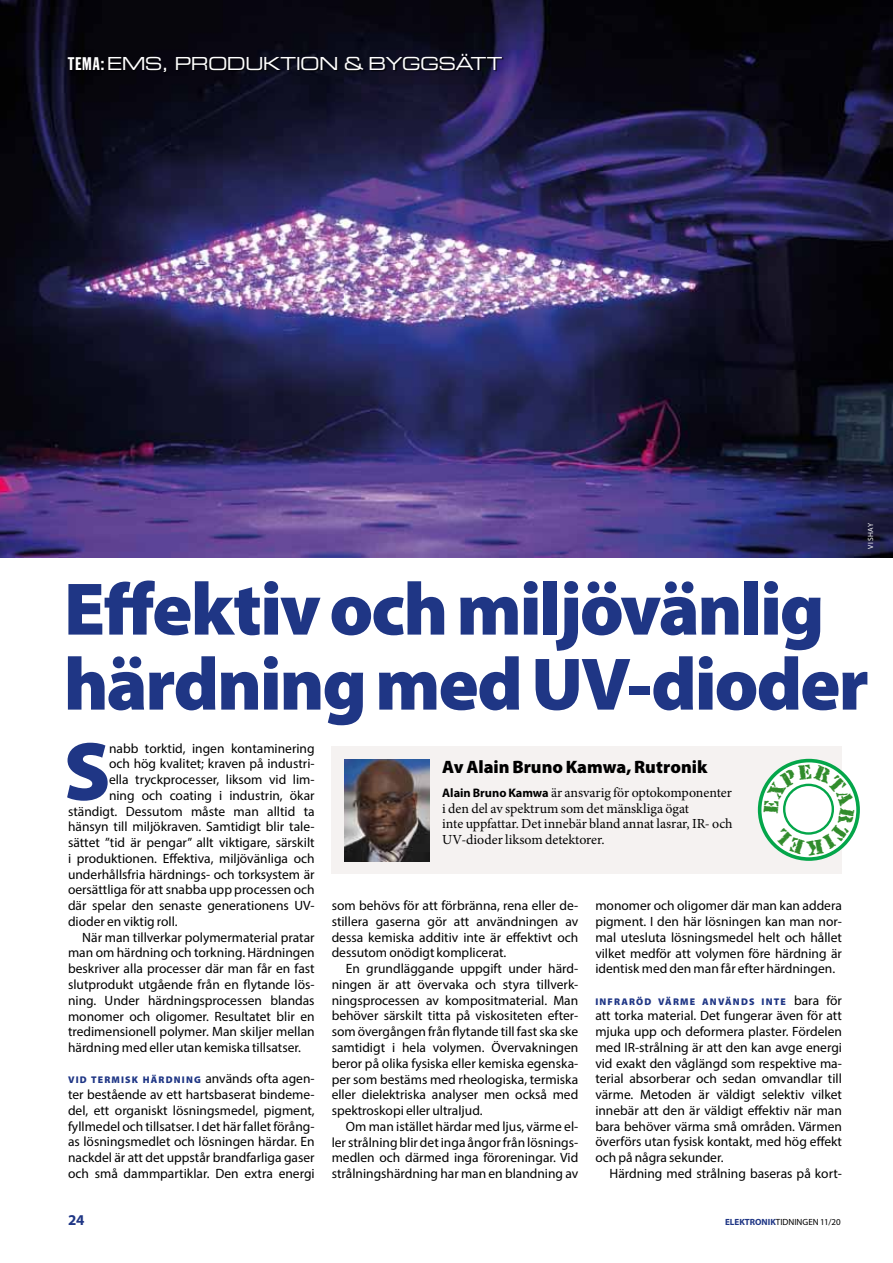
<style>
.page{position:relative;width:893px;height:1263px;background:#fff}
.page>*{position:absolute;margin:0;border:0;box-sizing:border-box;transform-origin:0 0}
.t1{font:900 83.55px "Myriad Pro";color:#1f3685}
.t2{font:900 75px/75px "Myriad Pro";letter-spacing:-.03em;color:#1f3685}
.t3{font:18px "Eurostile Extended Two";letter-spacing:-.04em;color:#fff}
.t4{font:900 18px "Myriad Pro";color:#000}
.t5{font:700 15px "Myriad Pro";color:#1f3685}
.t6{font:13.8px/15.8px "Minion Pro";letter-spacing:-.005em;color:#000}
.t7{font:13.5px/15.8px "Myriad Pro";color:#000;text-align:justify}
.t8{font:900 9.75px "Myriad Pro";letter-spacing:.12em;color:#1f3685}
.t9{font:9px "Myriad Pro";color:#000}
.t10{font:7.5px "Myriad Pro";color:#fff}
.s1{font-family:"Franklin Gothic Extra Cond"}
.s2{font-family:"Myriad Pro";font-weight:700;font-size:12.3px}
.s3{font-weight:400;font-size:13.5px;color:#000}
.s4{font-weight:700;color:#1f3685}
</style>
<div class="page">
<img style="left:0;top:0;width:893px;height:557px">
<div style="left:69px;top:54px;width:435px;height:20px;background:#000;opacity:.75"></div>
<div style="left:332px;top:746px;width:510px;height:128px;background:#f5f2f1"></div>
<img style="left:344px;top:759px;width:85px;height:102px">
<svg style="left:758px;top:759px;width:102px;height:102px"></svg>
<h3 class="t3" style="left:68px;top:51px;width:436px"><span class="s1">TEMA:</span> EMS, PRODUKTION &amp; BYGGSÄTT</h3>
<p class="t10" style="left:866px;top:548px;width:27px;rotate:-90deg">Vishay</p>
<h2 class="t2" style="left:64px;top:572px;width:807px">Effektiv och miljövänlig härdning med UV-dioder</h2>
<h3 class="t4" style="left:442px;top:756px;width:267px">Av Alain Bruno Kamwa, Rutronik</h3>
<p class="t6" style="left:442px;top:785px;width:292px"><span class="s2">Alain Bruno Kamwa</span> är ansvarig för optokomponenter i den del av spektrum som det mänskliga ögat<br>inte uppfattar. Det innebär bland annat lasrar, IR- och UV-dioder liksom detektorer.</p>
<h1 class="t1" style="left:64px;top:724px;width:48px">S</h1>
<p class="t7" style="left:109px;top:740px;width:207px">nabb torktid, ingen kontaminering</p>
<p class="t7" style="left:109px;top:756px;width:207px">och hög kvalitet; kraven på industri-</p>
<p class="t7" style="left:109px;top:771px;width:207px">ella tryckprocesser, liksom vid lim-</p>
<p class="t7" style="left:109px;top:787px;width:207px">ning och coating i industrin, ökar</p>
<p class="t7" style="left:68px;top:803px;width:248px">ständigt. Dessutom måste man alltid ta</p>
<p class="t7" style="left:68px;top:819px;width:248px">hänsyn till miljökraven. Samtidigt blir tale-</p>
<p class="t7" style="left:68px;top:834px;width:248px">sättet ”tid är pengar” allt viktigare, särskilt</p>
<p class="t7" style="left:68px;top:850px;width:248px">i produktionen. Effektiva, miljövänliga och</p>
<p class="t7" style="left:68px;top:866px;width:248px">underhållsfria härdnings- och torksystem är</p>
<p class="t7" style="left:68px;top:882px;width:248px">oersättliga för att snabba upp processen och</p>
<p class="t7" style="left:68px;top:897px;width:248px">där spelar den senaste generationens UV-</p>
<p class="t7" style="left:68px;top:913px;width:111px">dioder en viktig roll.</p>
<p class="t7" style="left:82px;top:929px;width:234px">När man tillverkar polymermaterial pratar</p>
<p class="t7" style="left:68px;top:945px;width:248px">man om härdning och torkning. Härdningen</p>
<p class="t7" style="left:68px;top:960px;width:248px">beskriver alla processer där man får en fast</p>
<p class="t7" style="left:68px;top:976px;width:248px">slutprodukt utgående från en flytande lös-</p>
<p class="t7" style="left:68px;top:992px;width:248px">ning. Under härdningsprocessen blandas</p>
<p class="t7" style="left:68px;top:1008px;width:248px">monomer och oligomer. Resultatet blir en</p>
<p class="t7" style="left:68px;top:1024px;width:248px">tredimensionell polymer. Man skiljer mellan</p>
<p class="t7" style="left:68px;top:1039px;width:234px">härdning med eller utan kemiska tillsatser.</p>
<p class="t8" style="left:68px;top:1074px;width:248px">Vid termisk härdning <span class="s3">används ofta agen-</span></p>
<p class="t7" style="left:68px;top:1086px;width:248px">ter bestående av ett hartsbaserat bindeme&shy;del, ett organiskt lösningsmedel, pigment, fyllmedel och tillsatser. I det här fallet förång&shy;as lösningsmedlet och lösningen härdar. En nackdel är att det uppstår brandfarliga gaser och små dammpartiklar. Den extra energi</p>
<p class="t7" style="left:332px;top:897px;width:248px">som behövs för att förbränna, rena eller de&shy;stillera gaserna gör att användningen av dessa kemiska additiv inte är effektivt och dessutom onödigt komplicerat.</p>
<p class="t7" style="left:332px;top:960px;width:248px;text-indent:14px">En grundläggande uppgift under härd&shy;ningen är att övervaka och styra tillverk&shy;ningsprocessen av kompositmaterial. Man behöver särskilt titta på viskositeten efter&shy;som övergången från flytande till fast ska ske samtidigt i hela volymen. Övervakningen beror på olika fysiska eller kemiska egenska&shy;per som bestäms med rheologiska, termiska eller dielektriska analyser men också med spektroskopi eller ultraljud.</p>
<p class="t7" style="left:332px;top:1118px;width:248px;text-indent:14px">Om man istället härdar med ljus, värme el&shy;ler strålning blir det inga ångor från lösnings&shy;medlen och därmed inga föroreningar. Vid strålningshärdning har man en blandning av</p>
<p class="t7" style="left:595px;top:898px;width:248px">monomer och oligomer där man kan addera pigment. I den här lösningen kan man nor&shy;mal utesluta lösningsmedel helt och hållet vilket medför att volymen före härdning är identisk med den man får efter härdningen.</p>
<p class="t8" style="left:595px;top:996px;width:248px">Infraröd värme används inte <span class="s3">bara för</span></p>
<p class="t7" style="left:595px;top:1008px;width:248px">att torka material. Det fungerar även för att mjuka upp och deformera plaster. Fördelen med IR-strålning är att den kan avge energi vid exakt den våglängd som respektive ma&shy;terial absorberar och sedan omvandlar till värme. Metoden är väldigt selektiv vilket innebär att den är väldigt effektiv när man bara behöver värma små områden. Värmen överförs utan fysisk kontakt, med hög effekt och på några sekunder.</p>
<p class="t7" style="left:610px;top:1165px;width:234px">Härdning med strålning baseras på kort-</p>
<p class="t5" style="left:68px;top:1210px;width:18px">24</p>
<p class="t9" style="left:725px;top:1216px;width:117px"><span class="s4">ELEKTRONIK</span>TIDNINGEN 11/20</p>
</div>
